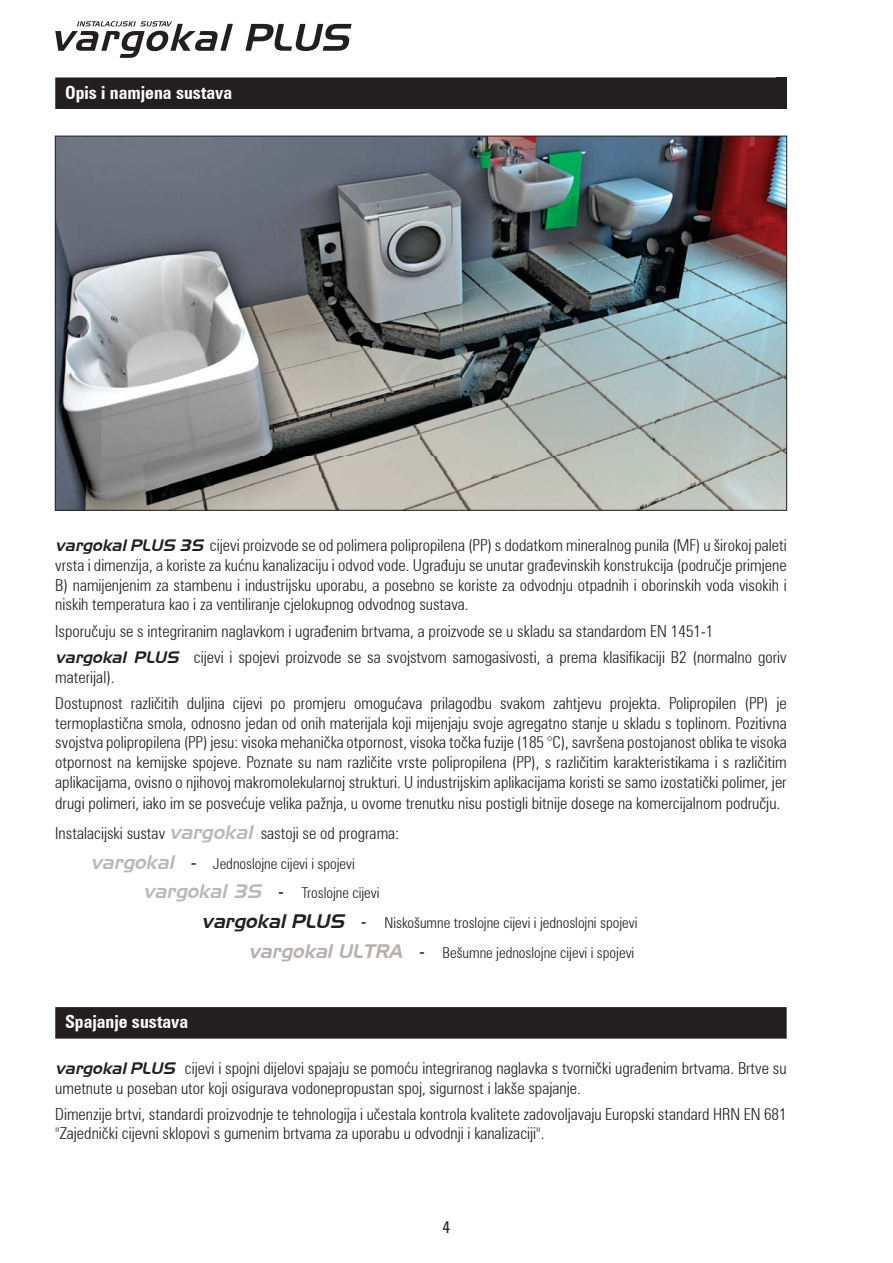
<style>
.page{position:relative;width:893px;height:1263px;background:#fff}
.page>*{position:absolute;margin:0;border:0;box-sizing:border-box;transform-origin:0 0}
.t1{font:700 condensed 18px "Zurich BT";color:#fff}
.t2{font:300 condensed 16.5px/19.8px "Zurich BT";color:#231f20}
.t3{font:condensed 16.5px "Zurich BT";color:#231f20}
.t4{font:300 condensed 15px "Zurich BT";color:#231f20}
.s1{font-family:"Slicker";font-weight:400;font-style:italic;font-stretch:normal}
.s2{font-family:"Slicker";font-weight:400;font-style:italic;font-stretch:normal;font-size:19.5px;color:#b7b9bc}
.s3{font-weight:400;font-style:italic;font-size:19.5px}
.s4{font-family:"Slicker";font-weight:400;font-style:italic;font-stretch:normal;font-size:19.5px}
.s5{font-family:"Slicker";font-weight:400;font-style:italic;font-stretch:normal;font-size:19.5px;color:#b8b0ad}
</style>
<div class="page">
<svg style="left:245px;top:24px;width:107px;height:27px"></svg>
<svg style="left:55px;top:21px;width:178px;height:37px"></svg>
<div style="left:55px;top:77px;width:723px;height:32px;background:#231f20"></div>
<div style="left:55px;top:1007px;width:732px;height:31px;background:#231f20"></div>
<img style="left:57px;top:138px;width:728px;height:370px">
<div style="left:776px;top:77px;width:11px;height:32px;background:#231f20"></div>
<p class="t1" style="left:65px;top:81px;width:169px">Opis i namjena sustava</p>
<p class="t2" style="left:55px;top:535px;width:733px;text-align:justify"><span class="s1">vargokal PLUS 3S</span> cijevi proizvode se od polimera polipropilena (PP) s dodatkom mineralnog punila (MF) u širokoj paleti vrsta i dimenzija, a koriste za kućnu kanalizaciju i odvod vode. Ugrađuju se unutar građevinskih konstrukcija (područje primjene B) namijenjenim za stambenu i industrijsku uporabu, a posebno se koriste za odvodnju otpadnih i oborinskih voda visokih i niskih temperatura kao i za ventiliranje cjelokupnog odvodnog sustava.</p>
<p class="t2" style="left:55px;top:617px;width:733px;line-height:26.1px">Isporučuju se s integriranim naglavkom i ugrađenim brtvama, a proizvode se u skladu sa standardom EN 1451-1 <span class="s1">vargokal PLUS</span> cijevi i spojevi proizvode se sa svojstvom samogasivosti, a prema klasifikaciji B2 (normalno goriv</p>
<p class="t2" style="left:55px;top:663px;width:733px;line-height:26.1px">materijal).<br>Dostupnost različitih duljina cijevi po promjeru omogućava prilagodbu svakom zahtjevu projekta. Polipropilen (PP) je</p>
<p class="t2" style="left:55px;top:712px;width:733px;text-align:justify">termoplastična smola, odnosno jedan od onih materijala koji mijenjaju svoje agregatno stanje u skladu s toplinom. Pozitivna svojstva polipropilena (PP) jesu: visoka mehanička otpornost, visoka točka fuzije (185 °C), savršena postojanost oblika te visoka otpornost na kemijske spojeve. Poznate su nam različite vrste polipropilena (PP), s različitim karakteristikama i s različitim aplikacijama, ovisno o njihovoj makromolekularnoj strukturi. U industrijskim aplikacijama koristi se samo izostatički polimer, jer drugi polimeri, iako im se posvećuje velika pažnja, u ovome trenutku nisu postigli bitnije dosege na komercijalnom području.</p>
<p class="t2" style="left:55px;top:823px;width:345px">Instalacijski sustav <span class="s2">vargokal</span> sastoji se od programa:</p>
<p class="t4" style="left:90px;top:854px;width:266px"><span class="s2">vargokal</span> <span class="s3">-</span> Jednoslojne cijevi i spojevi</p>
<p class="t4" style="left:143px;top:884px;width:238px"><span class="s2">vargokal 3S</span> <span class="s3">-</span> Troslojne cijevi</p>
<p class="t4" style="left:202px;top:914px;width:437px"><span class="s4">vargokal PLUS</span> <span class="s3">-</span> Niskošumne troslojne cijevi i jednoslojni spojevi</p>
<p class="t4" style="left:248px;top:943px;width:387px"><span class="s5">vargokal ULTRA</span> <span class="s3">-</span> Bešumne jednoslojne cijevi i spojevi</p>
<p class="t1" style="left:65px;top:1011px;width:125px">Spajanje sustava</p>
<p class="t2" style="left:55px;top:1058px;width:733px"><span class="s1">vargokal PLUS</span> cijevi i spojni dijelovi spajaju se pomoću integriranog naglavka s tvornički ugrađenim brtvama. Brtve su umetnute u poseban utor koji osigurava vodonepropustan spoj, sigurnost i lakše spajanje.</p>
<p class="t2" style="left:55px;top:1104px;width:733px">Dimenzije brtvi, standardi proizvodnje te tehnologija i učestala kontrola kvalitete zadovoljavaju Europski standard HRN EN 681 "Zajednički cijevni sklopovi s gumenim brtvama za uporabu u odvodnji i kanalizaciji".</p>
<p class="t3" style="left:443px;top:1217px;width:9px">4</p>
</div>
